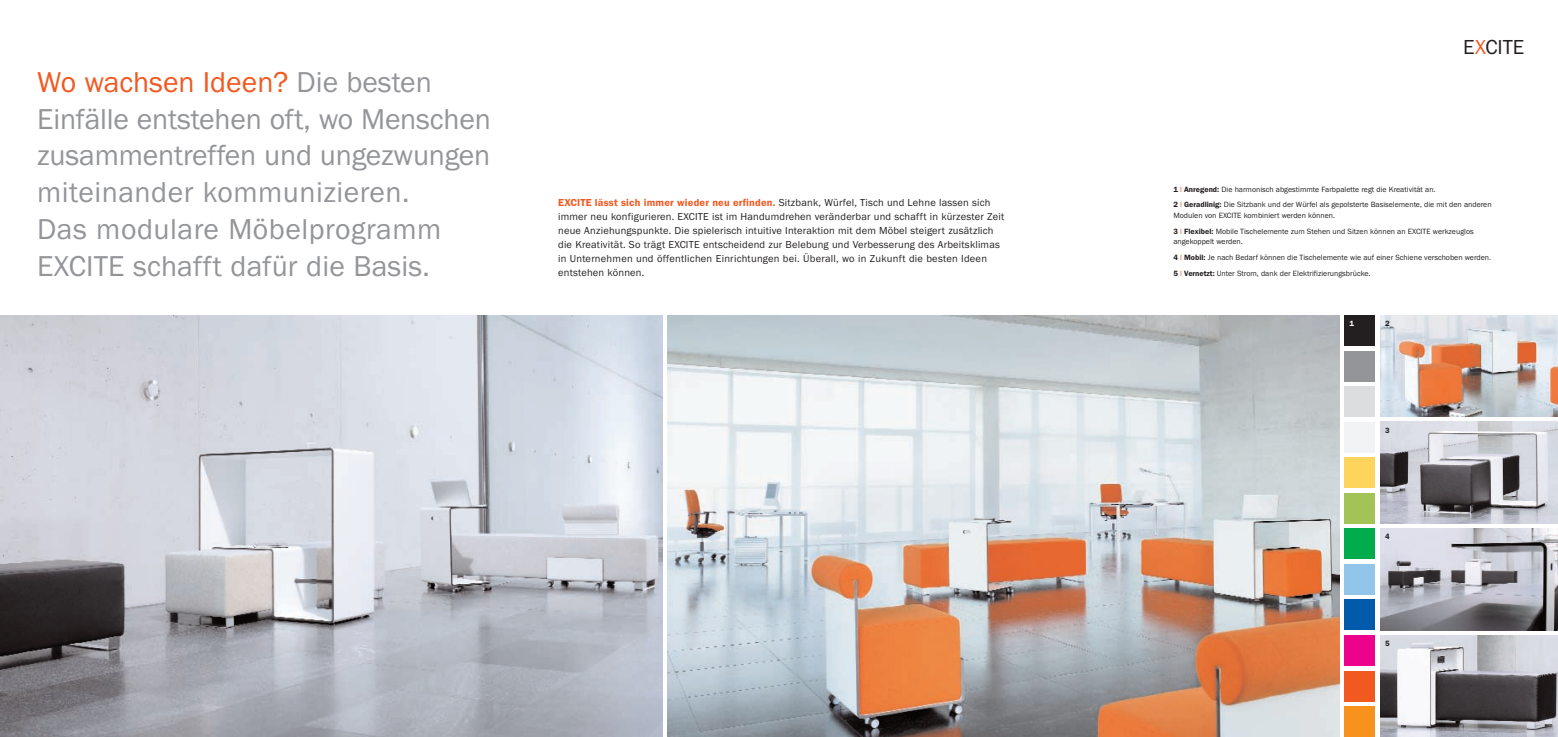
<style>
.page{position:relative;width:1558px;height:737px;background:#fff}
.page>*{position:absolute;margin:0;border:0;box-sizing:border-box;transform-origin:0 0}
.t1{font:29.75px/36.8px "Franklin Gothic";color:#939598}
.t2{font:21px "Franklin Gothic";color:#231f20}
.t3{font:10.5px/14px "Franklin Gothic";letter-spacing:.015em;color:#231f20}
.t4{font:7.88px/15.8px "Franklin Gothic";color:#231f20}
.t5{font:600 7.88px "Franklin Gothic";color:#231f20}
.t6{font:600 7.88px "Franklin Gothic";color:#fff}
.s1{color:#f15921}
.s2{font-weight:600;color:#f15921}
.s3{font-weight:600}
</style>
<div class="page">
<img style="left:667px;top:315px;width:672px;height:422px">
<div style="left:1344px;top:315px;width:31px;height:31px;background:#231f20"></div>
<div style="left:1344px;top:351px;width:31px;height:30px;background:#939598"></div>
<div style="left:1344px;top:386px;width:31px;height:31px;background:#dcdddf"></div>
<div style="left:1344px;top:422px;width:31px;height:30px;background:#f2f3f4"></div>
<div style="left:1344px;top:457px;width:31px;height:31px;background:#fed55c"></div>
<div style="left:1344px;top:493px;width:31px;height:30px;background:#a3c357"></div>
<div style="left:1344px;top:528px;width:31px;height:31px;background:#00ac4c"></div>
<div style="left:1344px;top:564px;width:31px;height:30px;background:#92c5ea"></div>
<div style="left:1344px;top:599px;width:31px;height:31px;background:#015aaa"></div>
<div style="left:1344px;top:635px;width:31px;height:30px;background:#ed028c"></div>
<div style="left:1344px;top:670px;width:31px;height:31px;background:#f15921"></div>
<div style="left:1344px;top:706px;width:31px;height:31px;background:#f7931d"></div>
<img style="left:1380px;top:315px;width:178px;height:102px">
<img style="left:1380px;top:422px;width:178px;height:101px">
<img style="left:1380px;top:528px;width:178px;height:102px">
<img style="left:1380px;top:635px;width:178px;height:102px">
<img style="left:0;top:315px;width:662px;height:422px">
<h1 class="t1" style="left:37px;top:63px;width:455px"><span class="s1">Wo wachsen Ideen?</span> Die besten<br>Einfälle entstehen oft, wo Menschen zusammentreffen und ungezwungen miteinander kommunizieren.<br>Das modulare Möbelprogramm<br>EXCITE schafft dafür die Basis.</h1>
<p class="t3" style="left:558px;top:195px;width:448px"><span class="s2">EXCITE lässt sich immer wieder neu erfinden.</span> Sitzbank, Würfel, Tisch und Lehne lassen sich immer neu konfigurieren. EXCITE ist im Handumdrehen veränderbar und schafft in kürzester Zeit neue Anziehungspunkte. Die spielerisch intuitive Interaktion mit dem Möbel steigert zusätzlich die Kreativität. So trägt EXCITE entscheidend zur Belebung und Verbesserung des Arbeitsklimas in Unternehmen und öffentlichen Einrichtungen bei. Überall, wo in Zukunft die besten Ideen entstehen können.</p>
<h2 class="t2" style="left:1463px;top:34px;width:63px">E<span class="s1">X</span>CITE</h2>
<p class="t4" style="left:1173px;top:181px;width:320px"><span class="s3">1</span> <span class="s1">l</span> <span class="s3">Anregend:</span> Die harmonisch abgestimmte Farbpalette regt die Kreativität an.<br><span class="s3">2</span> <span class="s1">l</span> <span class="s3">Geradlinig:</span> Die Sitzbank und der Würfel als gepolsterte Basiselemente, die mit den anderen</p>
<p class="t4" style="left:1173px;top:207px;width:302px">Modulen von EXCITE kombiniert werden können.<br><span class="s3">3</span> <span class="s1">l</span> <span class="s3">Flexibel:</span> Mobile Tischelemente zum Stehen und Sitzen können an EXCITE werkzeuglos</p>
<p class="t4" style="left:1173px;top:233px;width:319px">angekoppelt werden.<br><span class="s3">4</span> <span class="s1">l</span> <span class="s3">Mobil:</span> Je nach Bedarf können die Tischelemente wie auf einer Schiene verschoben werden.<br><span class="s3">5</span> <span class="s1">l</span> <span class="s3">Vernetzt:</span> Unter Strom, dank der Elektrifizierungsbrücke.</p>
<p class="t6" style="left:1349px;top:319px;width:6px">1</p>
<p class="t5" style="left:1385px;top:319px;width:6px">2</p>
<p class="t5" style="left:1385px;top:425px;width:6px">3</p>
<p class="t5" style="left:1385px;top:532px;width:6px">4</p>
<p class="t5" style="left:1385px;top:639px;width:6px">5</p>
</div>
